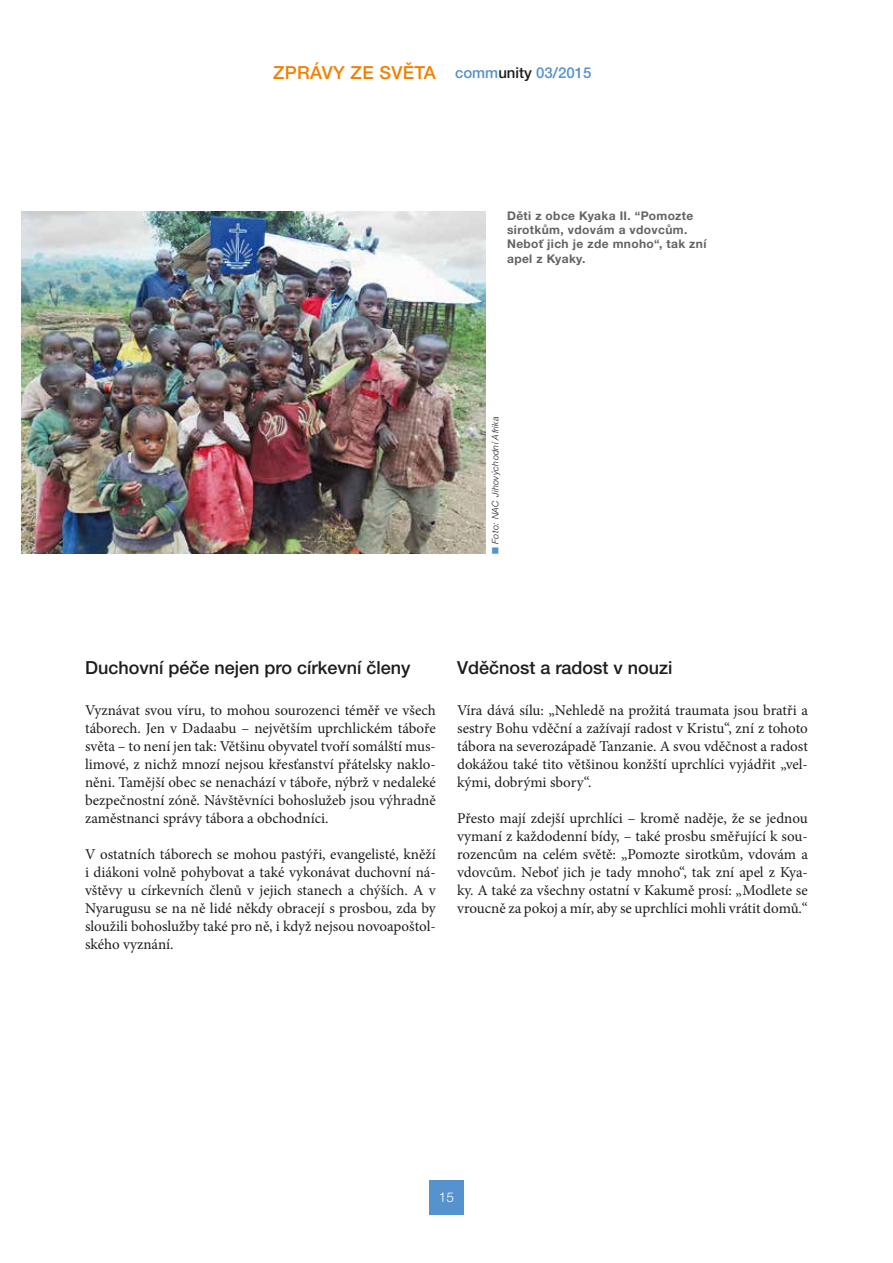
<style>
.page{position:relative;width:893px;height:1263px;background:#fff}
.page>*{position:absolute;margin:0;border:0;box-sizing:border-box;transform-origin:0 0}
.t1{font:500 18px "Helvetica Neue LTW1 G";color:#1d1d1b}
.t2{font:500 18px "Helvetica Neue LTW1 G";letter-spacing:.02em;color:#f08100}
.t3{font:15px/18px "Minion Pro";color:#1d1d1b;text-align:justify}
.t4{font:300 13.5px "Helvetica Neue LTW1 G";color:#fff}
.t5{font:700 12px/14.4px "Helvetica Neue LTW1 G";letter-spacing:.03em;color:#646363}
.t6{font:italic 300 9px "Helvetica Neue LTW1 G";letter-spacing:.03em;color:#1d1d1b}
.s1{font-size:15px;color:#5692ce}
.s2{font-size:15px;color:#1d1d1b}
.s3{color:#5692ce}
</style>
<div class="page">
<div style="left:429px;top:1180px;width:34px;height:34px;background:#5692ce"></div>
<img style="left:21px;top:211px;width:465px;height:342px">
<p class="t2" style="left:273px;top:61px;width:320px">ZPRÁVY ZE SVĚTA <span class="s1">comm</span><span class="s2">unity</span> <span class="s1">03/2015</span></p>
<p class="t5" style="left:507px;top:208px;width:201px">Děti z obce Kyaka II. “Pomozte sirotkům, vdovám a vdovcům.<br>Neboť jich je zde mnoho“, tak zní apel z Kyaky.</p>
<p class="t6" style="left:490px;top:554px;width:139px;rotate:-90deg"><span class="s3">■</span> Foto: NAC Jihovýchodní Afrika</p>
<p class="t1" style="left:85px;top:657px;width:327px">Duchovní péče nejen pro církevní členy</p>
<p class="t3" style="left:85px;top:701px;width:352px">Vyznávat svou víru, to mohou sourozenci téměř ve všech táborech. Jen v Dadaabu – největším uprchlickém táboře světa – to není jen tak: Většinu obyvatel tvoří somálští mus&shy;limové, z nichž mnozí nejsou křesťanství přátelsky naklo&shy;něni. Tamější obec se nenachází v táboře, nýbrž v nedaleké bezpečnostní zóně. Návštěvníci bohoslužeb jsou výhradně zaměstnanci správy tábora a obchodníci.</p>
<p class="t3" style="left:85px;top:845px;width:352px">V ostatních táborech se mohou pastýři, evangelisté, kněží i diákoni volně pohybovat a také vykonávat duchovní ná&shy;vštěvy u církevních členů v jejich stanech a chýších. A v Nyarugusu se na ně lidé někdy obracejí s prosbou, zda by sloužili bohoslužby také pro ně, i když nejsou novoapoštol&shy;ského vyznání.</p>
<p class="t1" style="left:457px;top:657px;width:217px">Vděčnost a radost v nouzi</p>
<p class="t3" style="left:457px;top:701px;width:352px">Víra dává sílu: „Nehledě na prožitá traumata jsou bratři a sestry Bohu vděční a zažívají radost v Kristu“, zní z tohoto tábora na severozápadě Tanzanie. A svou vděčnost a radost dokážou také tito většinou konžští uprchlíci vyjádřit „vel&shy;kými, dobrými sbory“.</p>
<p class="t3" style="left:457px;top:809px;width:352px">Přesto mají zdejší uprchlíci – kromě naděje, že se jednou vymaní z každodenní bídy, – také prosbu směřující k sou&shy;rozencům na celém světě: „Pomozte sirotkům, vdovám a vdovcům. Neboť jich je tady mnoho“, tak zní apel z Kya&shy;ky. A také za všechny ostatní v Kakumě prosí: „Modlete se vroucně za pokoj a mír, aby se uprchlíci mohli vrátit domů.“</p>
<p class="t4" style="left:439px;top:1189px;width:17px">15</p>
</div>
